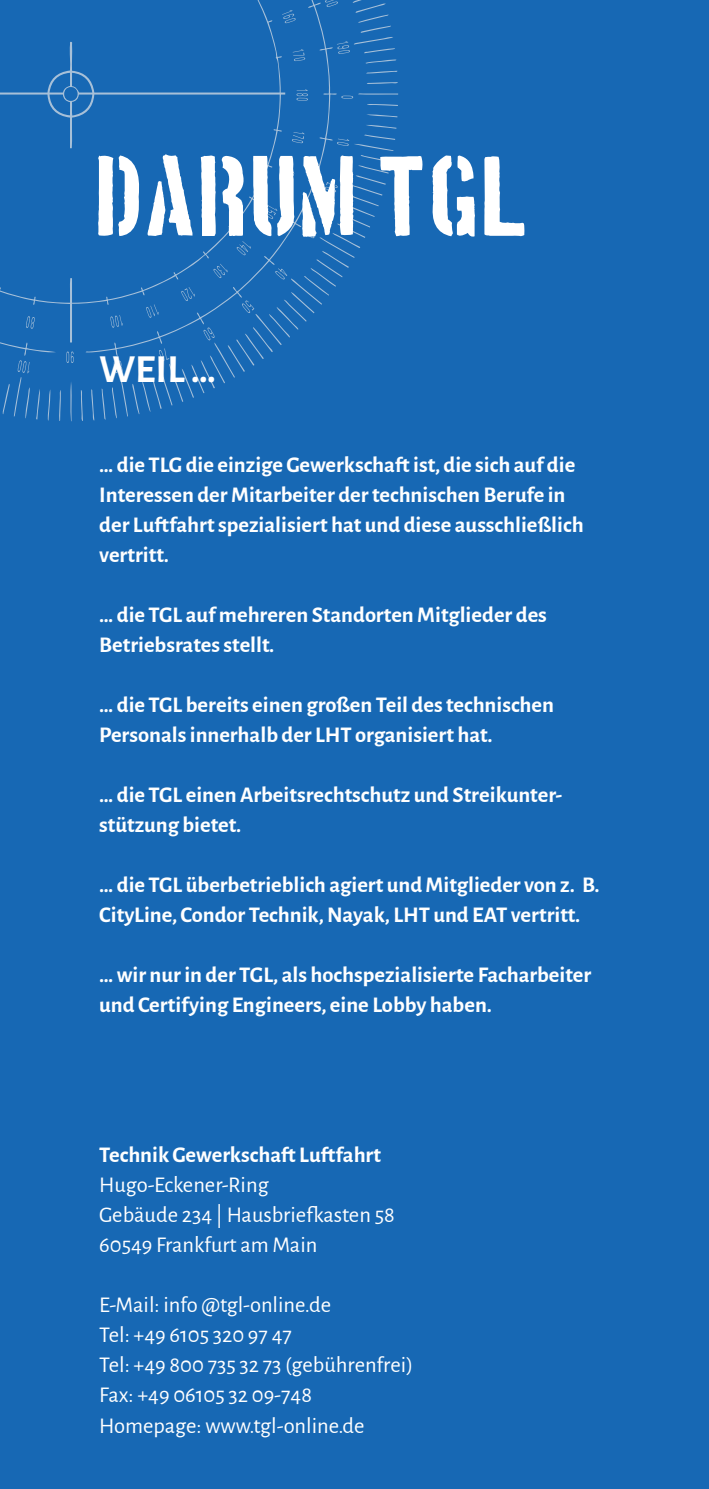
<style>
.page{position:relative;width:709px;height:1489px;background:#fff}
.page>*{position:absolute;margin:0;border:0;box-sizing:border-box;transform-origin:0 0}
.t1{font:90px "Boston Traffic";color:#fff}
._03_Copy{font:700 40px "Alegreya Sans";color:#fff}
._03_Copy-2{font:700 22.5px/30px "Alegreya Sans";color:#fff}
._03_Copy-3{font:22.5px "Alegreya Sans";color:#fff}
</style>
<div class="page">
<div style="left:0;top:0;width:709px;height:1488px;background:#1768b4"></div>
<svg style="left:81px;top:390px;width:2px;height:31px"></svg>
<svg style="left:91px;top:389px;width:3px;height:31px"></svg>
<svg style="left:86px;top:0;width:251px;height:353px"></svg>
<svg style="left:0;top:342px;width:74px;height:79px"></svg>
<svg style="left:0;top:0;width:285px;height:342px"></svg>
<svg style="left:102px;top:125px;width:294px;height:294px"></svg>
<svg style="left:367px;top:114px;width:30px;height:3px"></svg>
<svg style="left:341px;top:93px;width:57px;height:13px"></svg>
<svg style="left:367px;top:82px;width:31px;height:2px"></svg>
<svg style="left:366px;top:71px;width:31px;height:3px"></svg>
<svg style="left:366px;top:60px;width:30px;height:3px"></svg>
<svg style="left:324px;top:0;width:71px;height:54px"></svg>
<p class="t1" style="left:97px;top:154px;width:461px">DARUM TGL?</p>
<p class="_03_Copy" style="left:99px;top:339px;width:118px">WEIL …</p>
<p class="_03_Copy-2" style="left:99px;top:448px;width:486px">… die TLG die einzige Gewerkschaft ist, die sich auf die Interessen der Mitarbeiter der technischen Berufe in der Luftfahrt spezialisiert hat und diese ausschließlich vertritt.</p>
<p class="_03_Copy-2" style="left:99px;top:598px;width:449px">… die TGL auf mehreren Standorten Mitglieder des<br>Betriebsrates stellt.</p>
<p class="_03_Copy-2" style="left:99px;top:688px;width:456px">… die TGL bereits einen großen Teil des technischen<br>Personals innerhalb der LHT organisiert hat.</p>
<p class="_03_Copy-2" style="left:99px;top:778px;width:463px">… die TGL einen Arbeitsrechtschutz und Streikunter&shy;stützung bietet.</p>
<p class="_03_Copy-2" style="left:99px;top:868px;width:502px">… die TGL überbetrieblich agiert und Mitglieder von z. B.<br>CityLine, Condor Technik, Nayak, LHT und EAT vertritt.</p>
<p class="_03_Copy-2" style="left:99px;top:958px;width:493px">… wir nur in der TGL, als hochspezialisierte Facharbeiter und Certifying Engineers, eine Lobby haben.</p>
<p class="_03_Copy-2" style="left:99px;top:1138px;width:283px">Technik Gewerkschaft Luftfahrt</p>
<p class="_03_Copy-3" style="left:99px;top:1169px;width:171px">Hugo-Eckener-Ring</p>
<p class="_03_Copy-3" style="left:99px;top:1199px;width:297px">Gebäude 234 | Hausbriefkasten 58</p>
<p class="_03_Copy-3" style="left:99px;top:1229px;width:220px">60549 Frankfurt am Main</p>
<p class="_03_Copy-3" style="left:99px;top:1289px;width:233px">E-Mail: info @tgl-online.de</p>
<p class="_03_Copy-3" style="left:99px;top:1319px;width:194px">Tel: +49 6105 320 97 47</p>
<p class="_03_Copy-3" style="left:99px;top:1349px;width:315px">Tel: +49 800 735 32 73 (gebührenfrei)</p>
<p class="_03_Copy-3" style="left:99px;top:1379px;width:214px">Fax: +49 06105 32 09-748</p>
<p class="_03_Copy-3" style="left:99px;top:1409px;width:267px">Homepage: www.tgl-online.de</p>
</div>
